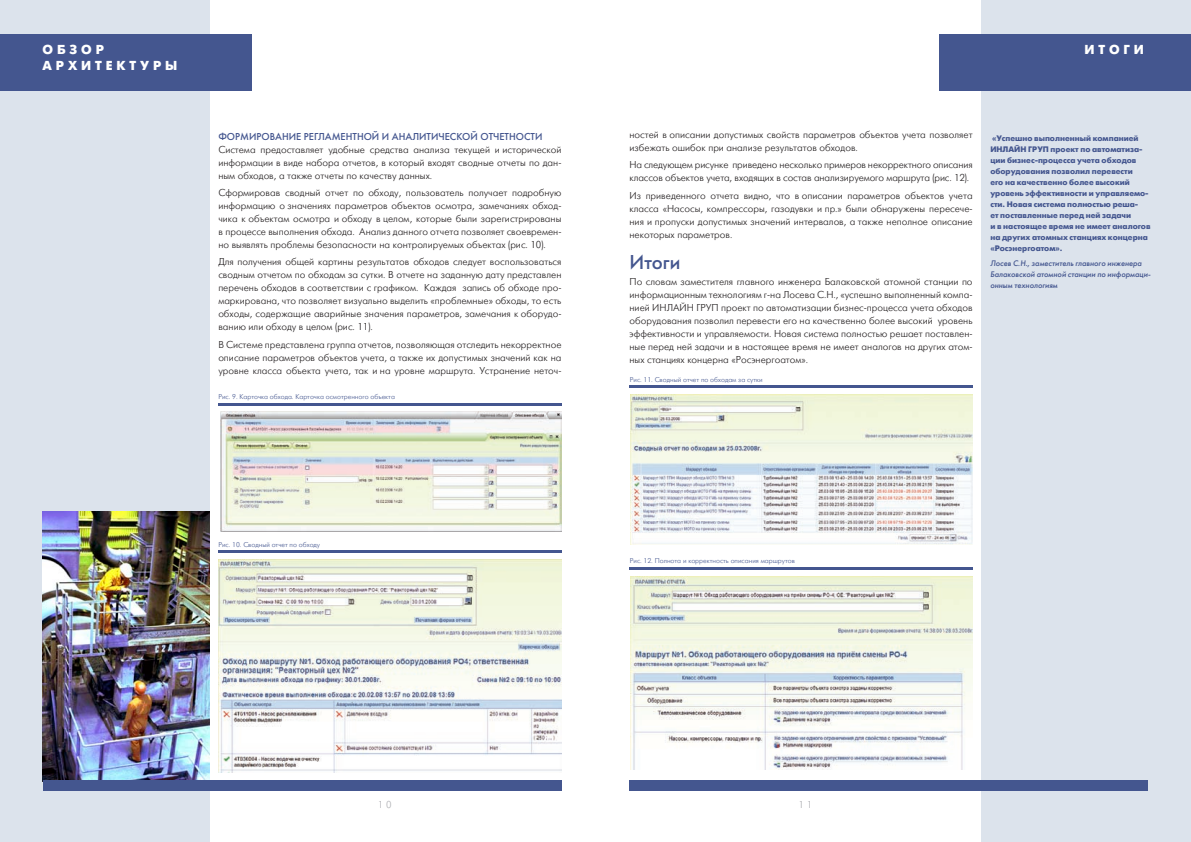
<style>
.page{position:relative;width:1191px;height:842px;background:#fff}
.page>*{position:absolute;margin:0;border:0;box-sizing:border-box;transform-origin:0 0}
.t1{font:20px "Futura Futuris C";color:#44568f}
.t2{font:700 13px/16px "Futura Futuris C";color:#fff}
.t3{font:10px/13px "Futura Futuris Light C";color:#231f20;text-align:justify}
.t4{font:10px "Futura Futuris C";color:#44568f}
.t5{font:10px "Futura Futuris Light C";color:#aeafb3}
.t6{font:700 8px/11px "Futura Futuris C";color:#44568f}
.t7{font:italic 8px/11px "Futura Futuris C";color:#44568f}
.t8{font:7px "Futura Futuris Light C";color:#44568f}
</style>
<div class="page">
<div style="left:0;top:0;width:210px;height:842px;background:#dce3ec"></div>
<div style="left:0;top:35px;width:252px;height:56px;background:#44568f"></div>
<img style="left:43px;top:511px;width:167px;height:269px">
<div style="left:43px;top:780px;width:518px;height:11px;background:#44568f"></div>
<div style="left:981px;top:0;width:210px;height:842px;background:#dce3ec"></div>
<div style="left:939px;top:35px;width:252px;height:56px;background:#44568f"></div>
<div style="left:629px;top:780px;width:519px;height:11px;background:#44568f"></div>
<img style="left:630px;top:394px;width:342px;height:151px">
<img style="left:630px;top:576px;width:342px;height:194px">
<img style="left:220px;top:411px;width:341px;height:120px">
<img style="left:218px;top:560px;width:343px;height:212px">
<hr style="left:218px;top:403px;width:343px;height:3px;background:#44568f">
<hr style="left:630px;top:385px;width:342px;height:3px;background:#44568f">
<hr style="left:630px;top:567px;width:342px;height:2px;background:#44568f">
<hr style="left:218px;top:550px;width:343px;height:3px;background:#44568f">
<h2 class="t2" style="left:43px;top:42px;width:51px">Обзор архитектур</h2>
<h2 class="t2" style="left:165px;top:58px;width:14px">ы</h2>
<p class="t4" style="left:218px;top:130px;width:9px">Фор</p>
<p class="t4" style="left:240px;top:130px;width:17px">миро</p>
<p class="t4" style="left:270px;top:130px;width:13px">вание</p>
<p class="t4" style="left:304px;top:130px;width:7px">регла</p>
<p class="t4" style="left:332px;top:130px;width:17px">ментной</p>
<p class="t4" style="left:382px;top:130px;width:8px">ианалити</p>
<p class="t4" style="left:438px;top:130px;width:68px">ческой отчетности</p>
<p class="t3" style="left:218px;top:143px;width:344px">Система предоставляет удобные средства анализа текущей и исторической информации в виде набора отчетов, в который входят сводные отчеты по дан&shy;ным обходов, а также отчеты по качеству данных.</p>
<p class="t3" style="left:218px;top:186px;width:345px">Cформировав сводный отчет по обходу, пользователь получает подробную информацию о значениях параметров объектов осмотра, замечаниях обход&shy;чика к объектам осмотра и обходу в целом, которые были зарегистрированы в процессе выполнения обхода. Анализ данного отчета позволяет своевремен&shy;но выявлять проблемы безопасности на контролируемых объектах (рис. 10).</p>
<p class="t3" style="left:218px;top:256px;width:345px">Для получения общей картины результатов обходов следует воспользоваться сводным отчетом по обходам за сутки. В отчете на заданную дату представлен перечень обходов в соответствии с графиком. Каждая запись об обходе про&shy;маркирована, что позволяет визуально выделить «проблемные» обходы, то есть обходы, содержащие аварийные значения параметров, замечания к оборудо&shy;ванию или обходу в целом (рис. 11).</p>
<p class="t3" style="left:218px;top:338px;width:345px">В Системе представлена группа отчетов, позволяющая отследить некорректное описание параметров объектов учета, а также их допустимых значений как на уровне класса объекта учета, так и на уровне маршрута. Устранение неточ-</p>
<p class="t8" style="left:218px;top:393px;width:178px">Рис. 9. Карточка обхода. Карточка осмотренного объекта</p>
<p class="t8" style="left:218px;top:541px;width:103px">Рис. 10. Сводный отчет по обходу</p>
<h2 class="t2" style="left:1084px;top:42px;width:27px">И тоги</h2>
<p class="t3" style="left:629px;top:129px;width:344px">ностей в описании допустимых свойств параметров объектов учета позволяет избежать ошибок при анализе результатов обходов.</p>
<p class="t3" style="left:629px;top:159px;width:345px">На следующем рисунке приведено несколько примеров некорректного описания классов объектов учета, входящих в состав анализируемого маршрута (рис. 12).</p>
<p class="t3" style="left:629px;top:189px;width:344px">Из приведенного отчета видно, что в описании параметров объектов учета класса «Насосы, компрессоры, газодувки и пр.» были обнаружены пересече&shy;ния и пропуски допустимых значений интервалов, а также неполное описание некоторых параметров.</p>
<h1 class="t1" style="left:629px;top:250px;width:52px">Итоги</h1>
<p class="t3" style="left:629px;top:275px;width:345px">По словам заместителя главного инженера Балаковской атомной станции по информационным технологиям г-на Лосева С.Н., «успешно выполненный компа&shy;нией ИНЛАЙН ГРУП проект по автоматизации бизнес-процесса учета обходов оборудования позволил перевести его на качественно более высокий уровень эффективности и управляемости. Новая система полностью решает поставлен&shy;ные перед ней задачи и в настоящее время не имеет аналогов на других атом&shy;ных станциях концерна «Росэнергоатом».</p>
<p class="t8" style="left:630px;top:376px;width:134px">Рис. 11. Сводный отчет по обходам за сутки</p>
<p class="t6" style="left:990px;top:133px;width:162px">«Успешно выполненный компанией ИНЛАЙН ГРУП проект по автоматиза&shy;ции бизнес-процесса учета обходов оборудования позволил перевести<br>его на качественно более высокий уровень эффективности и управляемо&shy;сти. Новая система полностью реша-<br>ет поставленные перед ней задачи<br>и в настоящее время не имеет аналогов на других атомных станциях концерна «Росэнергоатом».</p>
<p class="t7" style="left:990px;top:257px;width:162px">Лосев С.Н., заместитель главного инженера<br>Балаковской атомной станции по информаци&shy;онным технологиям</p>
<p class="t8" style="left:630px;top:557px;width:167px">Рис. 12. Полнота и корректность описания маршрутов</p>
<p class="t5" style="left:378px;top:799px;width:15px">1 0</p>
<p class="t5" style="left:798px;top:799px;width:15px">1 1</p>
</div>
